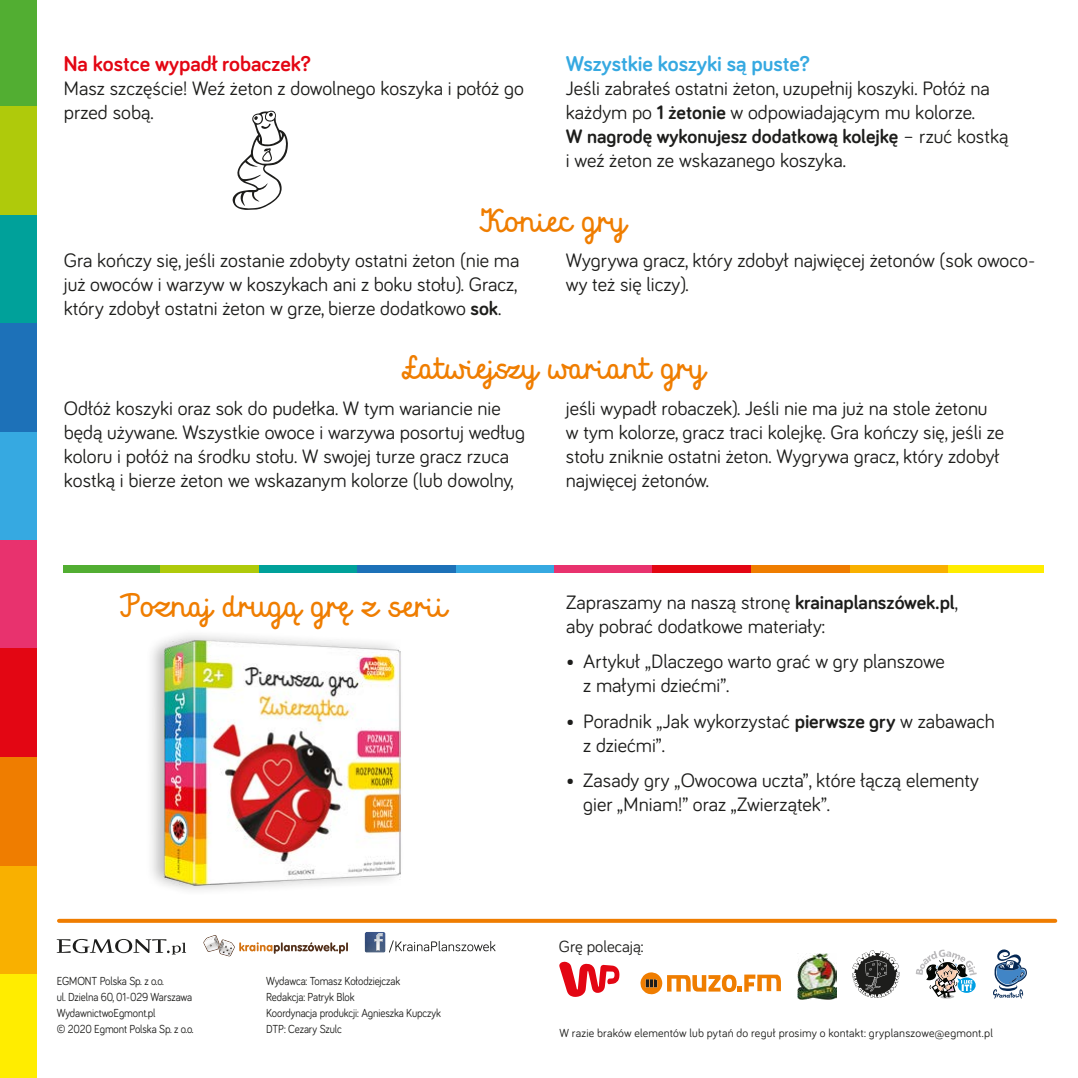
<style>
.page{position:relative;width:1078px;height:1078px;background:#fff}
.page>*{position:absolute;margin:0;border:0;box-sizing:border-box;transform-origin:0 0}
.t1{font:32px "Mrs White";color:#ef7d00}
.t2{font:700 22px "Bariol";color:#36a9e1}
.t3{font:700 22px "Bariol";color:#e30613}
.t4{font:20px/24px "Bariol";color:#1d1d1b}
.t5{font:16.6px "Bariol";color:#1d1d1b}
.t6{font:12px/16px "Bariol";letter-spacing:-.01em;color:#1d1d1b;scale:.9 1}
.t7{font:12px "Bariol";letter-spacing:.015em;color:#1d1d1b}
.s1{font-weight:700}
</style>
<div class="page">
<div style="left:0;top:865px;width:37px;height:108px;background:#f9b000"></div>
<div style="left:0;top:756px;width:37px;height:109px;background:#ef7d00"></div>
<div style="left:0;top:539px;width:37px;height:109px;background:#e8326e"></div>
<div style="left:0;top:431px;width:37px;height:108px;background:#36a9e1"></div>
<div style="left:0;top:323px;width:37px;height:108px;background:#1d71b8"></div>
<div style="left:0;top:214px;width:37px;height:109px;background:#00a19a"></div>
<div style="left:0;top:106px;width:37px;height:108px;background:#afca0b"></div>
<div style="left:0;top:0;width:37px;height:106px;background:#52ae32"></div>
<div style="left:0;top:973px;width:37px;height:104px;background:#ffed00"></div>
<div style="left:0;top:648px;width:37px;height:108px;background:#e30613"></div>
<svg style="left:203px;top:935px;width:145px;height:21px"></svg>
<div style="left:361px;top:921px;width:31px;height:32px;background:#1d1d1b;opacity:.75"></div>
<svg style="left:364px;top:931px;width:131px;height:21px"></svg>
<svg style="left:57px;top:938px;width:129px;height:16px"></svg>
<svg style="left:59px;top:918px;width:995px;height:4px;background:#f29835"></svg>
<svg style="left:232px;top:110px;width:56px;height:100px"></svg>
<div style="left:849px;top:565px;width:99px;height:8px;background:#f9b000"></div>
<div style="left:751px;top:565px;width:98px;height:8px;background:#ef7d00"></div>
<div style="left:554px;top:565px;width:98px;height:8px;background:#e8326e"></div>
<div style="left:455px;top:565px;width:99px;height:8px;background:#36a9e1"></div>
<div style="left:357px;top:565px;width:98px;height:8px;background:#1d71b8"></div>
<div style="left:258px;top:565px;width:99px;height:8px;background:#00a19a"></div>
<div style="left:160px;top:565px;width:98px;height:8px;background:#afca0b"></div>
<div style="left:64px;top:565px;width:96px;height:8px;background:#52ae32"></div>
<div style="left:948px;top:565px;width:95px;height:8px;background:#ffed00"></div>
<div style="left:652px;top:565px;width:99px;height:8px;background:#e30613"></div>
<div style="left:145px;top:628px;width:259px;height:268px;background:#1d1d1b;opacity:.29"></div>
<img style="left:163px;top:639px;width:237px;height:246px">
<svg style="left:640px;top:972px;width:140px;height:21px"></svg>
<svg style="left:559px;top:961px;width:60px;height:35px"></svg>
<img style="left:797px;top:953px;width:38px;height:46px">
<svg style="left:852px;top:950px;width:47px;height:47px"></svg>
<svg style="left:915px;top:949px;width:61px;height:49px"></svg>
<svg style="left:993px;top:949px;width:33px;height:49px"></svg>
<p class="t2" style="left:565px;top:49px;width:245px">Wszystkie koszyki są puste?</p>
<p class="t4" style="left:565px;top:76px;width:444px">Jeśli zabrałeś ostatni żeton, uzupełnij koszyki. Połóż na każdym po <span class="s1">1 żetonie</span> w odpowiadającym mu kolorze.<br><span class="s1">W nagrodę wykonujesz dodatkową kolejkę</span> – rzuć kostką i weź żeton ze wskazanego koszyka.</p>
<h1 class="t1" style="left:481px;top:199px;width:146px">Koniec gry</h1>
<p class="t4" style="left:64px;top:247px;width:457px;text-align:justify">Gra kończy się, jeśli zostanie zdobyty ostatni żeton (nie ma już owoców i warzyw w koszykach ani z boku stołu). Gracz, który zdobył ostatni żeton w grze, bierze dodatkowo <span class="s1">sok</span>.</p>
<p class="t4" style="left:565px;top:247px;width:471px">Wygrywa gracz, który zdobył najwięcej żetonów (sok owoco&shy;wy też się liczy).</p>
<h1 class="t1" style="left:402px;top:347px;width:304px">Łatwiejszy wariant gry</h1>
<p class="t4" style="left:64px;top:395px;width:463px">Odłóż koszyki oraz sok do pudełka. W tym wariancie nie będą używane. Wszystkie owoce i warzywa posortuj według koloru i połóż na środku stołu. W swojej turze gracz rzuca kostką i bierze żeton we wskazanym kolorze (lub dowolny,</p>
<p class="t4" style="left:565px;top:395px;width:439px">jeśli wypadł robaczek). Jeśli nie ma już na stole żetonu w tym kolorze, gracz traci kolejkę. Gra kończy się, jeśli ze stołu zniknie ostatni żeton. Wygrywa gracz, który zdobył najwięcej żetonów.</p>
<p class="t3" style="left:64px;top:49px;width:248px">Na kostce wypadł robaczek?</p>
<p class="t4" style="left:64px;top:76px;width:461px">Masz szczęście! Weź żeton z dowolnego koszyka i połóż go przed sobą.</p>
<h1 class="t1" style="left:121px;top:585px;width:327px">Poznaj drugą grę z serii</h1>
<p class="t4" style="left:566px;top:589px;width:393px">Zapraszamy na naszą stronę <span class="s1">krainaplanszówek.pl</span>, aby pobrać dodatkowe materiały:</p>
<p class="t4" style="left:583px;top:648px;width:363px;text-indent:-17px">• Artykuł „Dlaczego warto grać w gry planszowe z małymi dziećmi”.</p>
<p class="t4" style="left:583px;top:708px;width:413px;text-indent:-17px">• Poradnik „Jak wykorzystać <span class="s1">pierwsze gry</span> w zabawach z dziećmi”.</p>
<p class="t4" style="left:583px;top:767px;width:397px;text-indent:-17px">• Zasady gry „Owocowa uczta”, które łączą elementy gier „Mniam!” oraz „Zwierzątek”.</p>
<p class="t6" style="left:57px;top:972px;width:154px">EGMONT Polska Sp. z o.o.<br>ul. Dzielna 60, 01-029 Warszawa<br>WydawnictwoEgmont.pl<br>© 2020 Egmont Polska Sp. z o.o.</p>
<p class="t6" style="left:266px;top:972px;width:196px">Wydawca: Tomasz Kołodziejczak<br>Redakcja: Patryk Blok<br>Koordynacja produkcji: Agnieszka Kupczyk<br>DTP: Cezary Szulc</p>
<p class="t5" style="left:559px;top:934px;width:86px">Grę polecają:</p>
<p class="t7" style="left:559px;top:1024px;width:435px">W razie braków elementów lub pytań do reguł prosimy o kontakt: gryplanszowe@egmont.pl</p>
</div>
